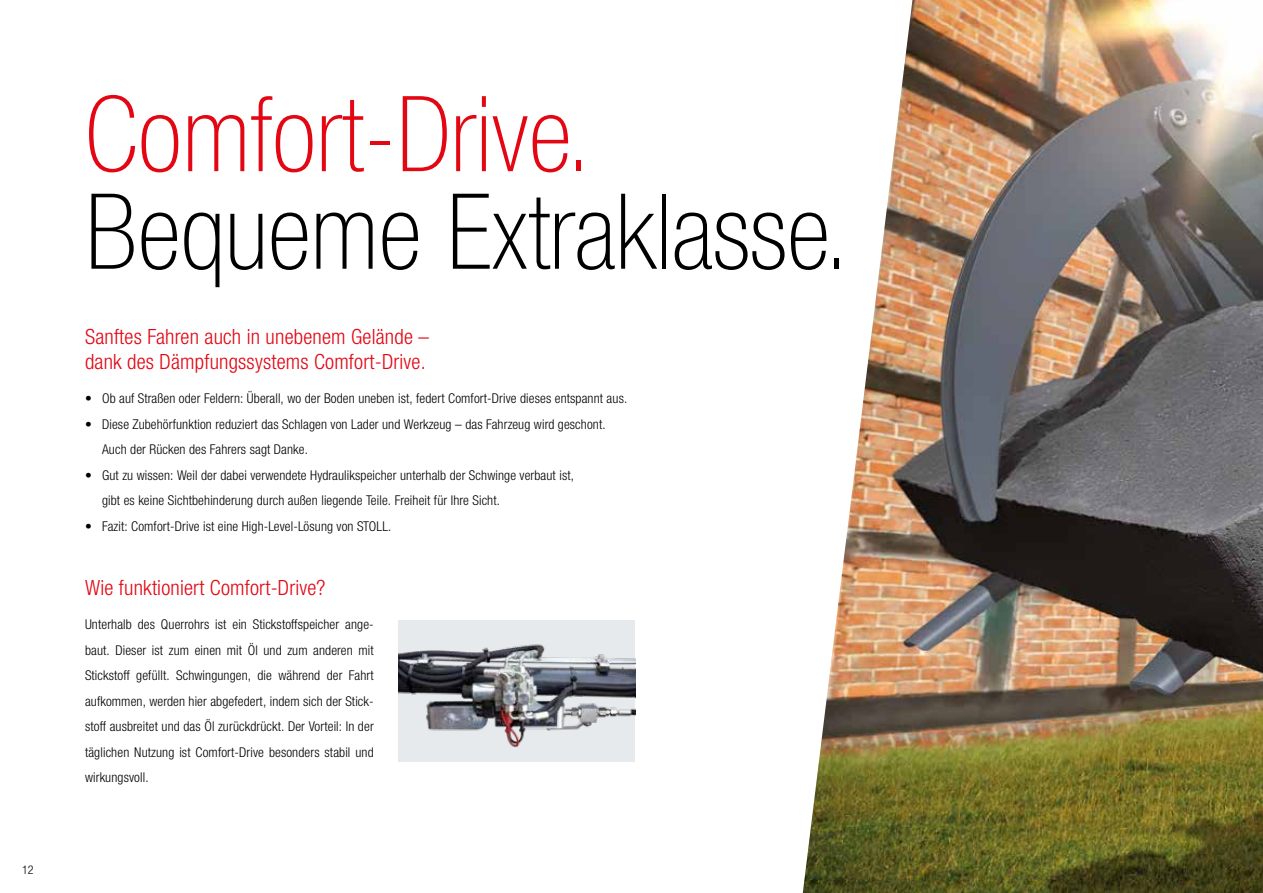
<style>
.page{position:relative;width:1263px;height:893px;background:#fff}
.page>*{position:absolute;margin:0;border:0;box-sizing:border-box;transform-origin:0 0}
.t1{font:100 condensed 105px "Helvetica Neue";color:#000}
.t2{font:100 condensed 105px "Helvetica Neue";color:#e30613}
.t3{font:300 condensed 21px/25.5px "Helvetica Neue LTW1 G";letter-spacing:.01em;color:#e30613}
.t4{font:300 condensed 13.5px/25.5px "Helvetica Neue LTW1 G";letter-spacing:.01em;color:#000}
.t5{font:300 condensed 12px "Helvetica Neue LTW1 G";color:#000}
</style>
<div class="page">
<img style="left:803px;top:0;width:460px;height:893px">
<div style="left:398px;top:620px;width:237px;height:142px;background:#e7eaec"></div>
<img style="left:398px;top:644px;width:237px;height:104px">
<p class="t5" style="left:22px;top:863px;width:13px">12</p>
<h1 class="t2" style="left:85px;top:75px;width:507px">Comfort-Drive.</h1>
<h1 class="t1" style="left:85px;top:173px;width:765px">Bequeme Extraklasse.</h1>
<h2 class="t3" style="left:85px;top:324px;width:345px">Sanftes Fahren auch in unebenem Gelände – dank des Dämpfungssystems Comfort-Drive.</h2>
<p class="t4" style="left:85px;top:386px;width:544px">• Ob auf Straßen oder Feldern: Überall, wo der Boden uneben ist, federt Comfort-Drive dieses entspannt aus.</p>
<p class="t4" style="left:102px;top:411px;width:505px;text-indent:-17px">• Diese Zubehörfunktion reduziert das Schlagen von Lader und Werkzeug – das Fahrzeug wird geschont.<br>Auch der Rücken des Fahrers sagt Danke.</p>
<p class="t4" style="left:102px;top:462px;width:473px;text-indent:-17px">• Gut zu wissen: Weil der dabei verwendete Hydraulikspeicher unterhalb der Schwinge verbaut ist, gibt es keine Sichtbehinderung durch außen liegende Teile. Freiheit für Ihre Sicht.</p>
<p class="t4" style="left:85px;top:513px;width:308px">• Fazit: Comfort-Drive ist eine High-Level-Lösung von STOLL.</p>
<h2 class="t3" style="left:85px;top:575px;width:242px">Wie funktioniert Comfort-Drive?</h2>
<p class="t4" style="left:85px;top:612px;width:290px;text-align:justify">Unterhalb des Querrohrs ist ein Stickstoffspeicher ange&shy;baut. Dieser ist zum einen mit Öl und zum anderen mit Stickstoff gefüllt. Schwingungen, die während der Fahrt aufkommen, werden hier abgefedert, indem sich der Stick&shy;stoff ausbreitet und das Öl zurückdrückt. Der Vorteil: In der täglichen Nutzung ist Comfort-Drive besonders stabil und wirkungsvoll.</p>
</div>
